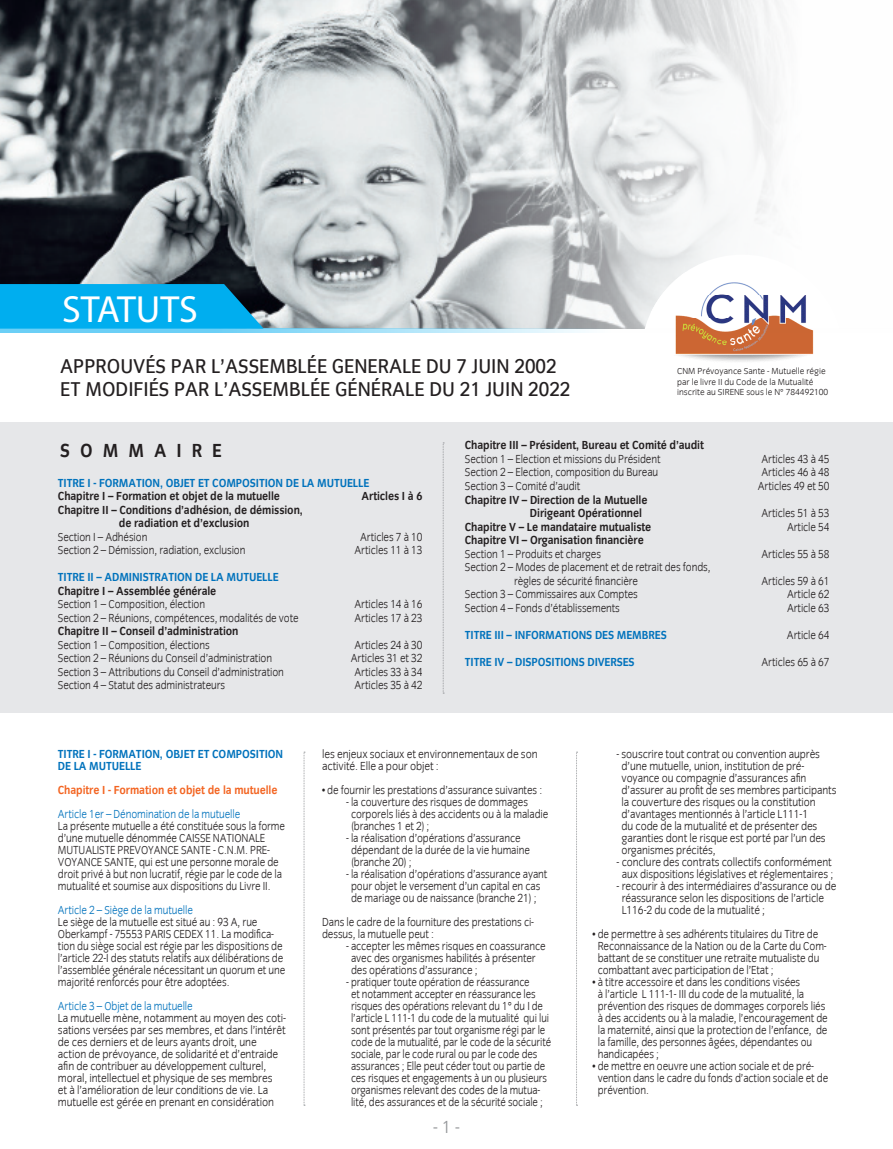
<style>
.page{position:relative;width:893px;height:1149px;background:#fff}
.page>*{position:absolute;margin:0;border:0;box-sizing:border-box;transform-origin:0 0}
.t1{font:37.95px "Myriad Pro";letter-spacing:-.005em;color:#fff}
.t2{font:20.55px "Congress Sans Std";color:#231f20;scale:.95 1}
.t3{font:700 19.5px "Congress Sans Std";letter-spacing:.57em;color:#231f20;scale:.9 1}
.t4{font:18px "Congress Sans Light Std";color:#939598}
.t5{font:12px/12px "Congress Sans Light Std";letter-spacing:-.01em;color:#231f20;scale:.9 1}
.t6{font:12px/12px "Congress Sans Light Std";letter-spacing:-.01em;color:#231f20;scale:.93 1}
.t7{font:700 12px/13.5px "Congress Sans Std";letter-spacing:-.01em;color:#231f20;scale:.9 1}
.t8{font:12px/12px "Congress Sans Light Std";letter-spacing:-.01em;color:#231f20;text-align:center;scale:.92 1}
.t9{font:700 12px/12px "Congress Sans Std";letter-spacing:-.01em;color:#0072bc;scale:.9 1}
.t10{font:12px "Congress Sans Light Std";letter-spacing:-.01em;color:#0072bc;scale:.9 1}
.t11{font:700 12px "Congress Sans Std";letter-spacing:-.01em;color:#f36421;scale:.9 1}
.t12{font:9px/10.8px "Congress Sans Light Std";color:#231f20}
</style>
<div class="page">
<img style="left:0;top:0;width:783px;height:328px">
<div style="left:641px;top:254px;width:203px;height:203px;background:#fff;border-radius:50%"></div>
<img style="left:661px;top:272px;width:99px;height:23px">
<img style="left:651px;top:295px;width:163px;height:67px">
<div style="left:0;top:422px;width:893px;height:290px;background:#e6e7e9"></div>
<svg style="left:0;top:328px;width:814px;height:5px;background:#a3ccd9"></svg>
<svg style="left:0;top:284px;width:264px;height:44px;background:#02a3e0"></svg>
<svg style="left:304px;top:751px;width:1px;height:354px"></svg>
<svg style="left:576px;top:751px;width:2px;height:354px"></svg>
<svg style="left:443px;top:442px;width:1px;height:251px"></svg>
<p class="t1" style="left:62px;top:285px;width:137px">STATUTS</p>
<p class="t2" style="left:60px;top:355px;width:524px">APPROUVÉS PAR L’ASSEMBLÉE GENERALE DU 7 JUIN 2002</p>
<p class="t2" style="left:60px;top:378px;width:539px">ET MODIFIÉS PAR L’ASSEMBLÉE GÉNÉRALE DU 21 JUIN 2022</p>
<p class="t12" style="left:677px;top:365px;width:153px">CNM Prévoyance Sante - Mutuelle régie par le livre II du Code de la Mutualité inscrite au SIRENE sous le N° 784492100</p>
<p class="t3" style="left:60px;top:439px;width:181px">SOMMAIRE</p>
<p class="t9" style="left:58px;top:476px;width:347px">TITRE I - FORMATION, OBJET ET COMPOSITION DE LA MUTUELLE</p>
<p class="t7" style="left:58px;top:489px;width:248px">Chapitre I – Formation et objet de la mutuelle</p>
<p class="t7" style="left:361px;top:489px;width:69px">Articles I à 6</p>
<p class="t7" style="left:119px;top:503px;width:206px;text-indent:-61px">Chapitre II – Conditions d’adhésion, de démission, de radiation et d’exclusion</p>
<p class="t5" style="left:58px;top:530px;width:101px">Section I – Adhésion</p>
<p class="t5" style="left:360px;top:530px;width:71px">Articles 7 à 10</p>
<p class="t5" style="left:58px;top:544px;width:210px">Section 2 – Démission, radiation, exclusion</p>
<p class="t5" style="left:355px;top:544px;width:77px">Articles 11 à 13</p>
<p class="t9" style="left:58px;top:571px;width:247px">TITRE II – ADMINISTRATION DE LA MUTUELLE</p>
<p class="t7" style="left:58px;top:584px;width:178px">Chapitre I – Assemblée générale</p>
<p class="t5" style="left:58px;top:598px;width:165px">Section 1 – Composition, élection</p>
<p class="t5" style="left:355px;top:598px;width:77px">Articles 14 à 16</p>
<p class="t5" style="left:58px;top:611px;width:269px">Section 2 – Réunions, compétences, modalités de vote</p>
<p class="t5" style="left:355px;top:611px;width:77px">Articles 17 à 23</p>
<p class="t7" style="left:58px;top:624px;width:202px">Chapitre II – Conseil d’administration</p>
<p class="t5" style="left:58px;top:638px;width:170px">Section 1 – Composition, élections</p>
<p class="t5" style="left:355px;top:638px;width:77px">Articles 24 à 30</p>
<p class="t5" style="left:58px;top:652px;width:239px">Section 2 – Réunions du Conseil d’administration</p>
<p class="t5" style="left:351px;top:652px;width:81px">Articles 31 et 32</p>
<p class="t5" style="left:58px;top:665px;width:253px">Section 3 – Attributions du Conseil d’administration</p>
<p class="t5" style="left:355px;top:665px;width:77px">Articles 33 à 34</p>
<p class="t5" style="left:58px;top:679px;width:187px">Section 4 – Statut des administrateurs</p>
<p class="t5" style="left:355px;top:679px;width:77px">Articles 35 à 42</p>
<p class="t7" style="left:465px;top:438px;width:267px">Chapitre III – Président, Bureau et Comité d’audit</p>
<p class="t5" style="left:465px;top:453px;width:219px">Section 1 – Election et missions du Président</p>
<p class="t5" style="left:761px;top:453px;width:77px">Articles 43 à 45</p>
<p class="t5" style="left:465px;top:466px;width:216px">Section 2 – Election, composition du Bureau</p>
<p class="t5" style="left:761px;top:466px;width:77px">Articles 46 à 48</p>
<p class="t5" style="left:465px;top:480px;width:130px">Section 3 – Comité d’audit</p>
<p class="t5" style="left:758px;top:480px;width:81px">Articles 49 et 50</p>
<p class="t7" style="left:530px;top:492px;width:132px;text-indent:-65px">Chapitre IV – Direction de la Mutuelle<br>Dirigeant Opérationnel</p>
<p class="t5" style="left:761px;top:507px;width:77px">Articles 51 à 53</p>
<p class="t7" style="left:465px;top:519px;width:209px">Chapitre V – Le mandataire mutualiste</p>
<p class="t5" style="left:787px;top:520px;width:49px">Article 54</p>
<p class="t7" style="left:465px;top:533px;width:200px">Chapitre VI – Organisation financière</p>
<p class="t5" style="left:465px;top:547px;width:153px">Section 1 – Produits et charges</p>
<p class="t5" style="left:761px;top:547px;width:77px">Articles 55 à 58</p>
<p class="t5" style="left:514px;top:560px;width:220px;line-height:13.5px;text-indent:-49px">Section 2 – Modes de placement et de retrait des fonds, règles de sécurité financière</p>
<p class="t5" style="left:761px;top:574px;width:77px">Articles 59 à 61</p>
<p class="t5" style="left:465px;top:588px;width:194px">Section 3 – Commissaires aux Comptes</p>
<p class="t5" style="left:787px;top:588px;width:49px">Article 62</p>
<p class="t5" style="left:465px;top:601px;width:174px">Section 4 – Fonds d’établissements</p>
<p class="t5" style="left:787px;top:601px;width:49px">Article 63</p>
<p class="t9" style="left:465px;top:628px;width:226px">TITRE III – INFORMATIONS DES MEMBRES</p>
<p class="t5" style="left:787px;top:628px;width:49px">Article 64</p>
<p class="t9" style="left:465px;top:655px;width:190px">TITRE IV – DISPOSITIONS DIVERSES</p>
<p class="t5" style="left:761px;top:655px;width:77px">Articles 65 à 67</p>
<p class="t9" style="left:58px;top:748px;width:252px">TITRE I - FORMATION, OBJET ET COMPOSITION<br>DE LA MUTUELLE</p>
<p class="t11" style="left:58px;top:783px;width:245px">Chapitre I - Formation et objet de la mutuelle</p>
<p class="t10" style="left:58px;top:807px;width:204px">Article 1er – Dénomination de la mutuelle</p>
<p class="t5" style="left:58px;top:820px;width:254px">La présente mutuelle a été constituée sous la forme d’une mutuelle dénommée CAISSE NATIONALE MUTUALISTE PREVOYANCE SANTE - C.N.M. PRE-VOYANCE SANTE, qui est une personne morale de droit privé à but non lucratif, régie par le code de la mutualité et soumise aux dispositions du Livre II.</p>
<p class="t10" style="left:58px;top:903px;width:151px">Article 2 – Siège de la mutuelle</p>
<p class="t5" style="left:58px;top:916px;width:254px">Le siège de la mutuelle est situé au : 93 A, rue Oberkampf - 75553 PARIS CEDEX 11. La modifica&shy;tion du siège social est régie par les dispositions de l’article 22-I des statuts relatifs aux délibérations de l’assemblée générale nécessitant un quorum et une majorité renforcés pour être adoptées.</p>
<p class="t10" style="left:58px;top:999px;width:151px">Article 3 – Objet de la mutuelle</p>
<p class="t6" style="left:58px;top:1012px;width:247px">La mutuelle mène, notamment au moyen des coti&shy;sations versées par ses membres, et dans l’intérêt de ces derniers et de leurs ayants droit, une action de prévoyance, de solidarité et d’entraide afin de contribuer au développement culturel, moral, intellectuel et physique de ses membres<br>et à l’amélioration de leur conditions de vie. La mutuelle est gérée en prenant en considération</p>
<p class="t6" style="left:322px;top:748px;width:233px">les enjeux sociaux et environnementaux de son activité. Elle a pour objet :</p>
<p class="t5" style="left:322px;top:784px;width:246px">• de fournir les prestations d’assurance suivantes :</p>
<p class="t5" style="left:351px;top:796px;width:221px;text-indent:-5px">- la couverture des risques de dommages corporels liés à des accidents ou à la maladie (branches 1 et 2) ;</p>
<p class="t5" style="left:351px;top:832px;width:200px;text-indent:-5px">- la réalisation d’opérations d’assurance dépendant de la durée de la vie humaine (branche 20) ;</p>
<p class="t5" style="left:346px;top:868px;width:225px;text-align:center">- la réalisation d’opérations d’assurance ayant pour objet le versement d’un capital en cas de mariage ou de naissance (branche 21) ;</p>
<p class="t5" style="left:322px;top:916px;width:237px">Dans le cadre de la fourniture des prestations ci&shy;dessus, la mutuelle peut :</p>
<p class="t5" style="left:351px;top:940px;width:218px;text-indent:-5px">- accepter les mêmes risques en coassurance avec des organismes habilités à présenter des opérations d’assurance ;</p>
<p class="t5" style="left:351px;top:976px;width:224px;text-indent:-5px">- pratiquer toute opération de réassurance<br>et notamment accepter en réassurance les risques des opérations relevant du 1° du I de l’article L 111-1 du code de la mutualité qui lui sont présentés par tout organisme régi par le code de la mutualité, par le code de la sécurité sociale, par le code rural ou par le code des assurances ; Elle peut céder tout ou partie de ces risques et engagements à un ou plusieurs organismes relevant des codes de la mutua&shy;lité, des assurances et de la sécurité sociale ;</p>
<p class="t4" style="left:433px;top:1116px;width:28px">- 1 -</p>
<p class="t5" style="left:622px;top:748px;width:240px;text-indent:-5px">- souscrire tout contrat ou convention auprès d’une mutuelle, union, institution de pré&shy;voyance ou compagnie d’assurances afin d’assurer au profit de ses membres participants la couverture des risques ou la constitution d’avantages mentionnés à l’article L111-1<br>du code de la mutualité et de présenter des garanties dont le risque est porté par l’un des organismes précités,</p>
<p class="t8" style="left:617px;top:856px;width:237px">- conclure des contrats collectifs conformément aux dispositions législatives et réglementaires ;</p>
<p class="t8" style="left:622px;top:880px;width:235px;text-align:left;text-indent:-5px">- recourir à des intermédiaires d’assurance ou de réassurance selon les dispositions de l’article<br>L116-2 du code de la mutualité ;</p>
<p class="t5" style="left:598px;top:928px;width:256px;text-indent:-5px">• de permettre à ses adhérents titulaires du Titre de Reconnaissance de la Nation ou de la Carte du Com&shy;battant de se constituer une retraite mutualiste du combattant avec participation de l’Etat ;</p>
<p class="t5" style="left:598px;top:976px;width:257px;text-indent:-5px">• à titre accessoire et dans les conditions visées<br>à l’article L 111-1- III du code de la mutualité, la prévention des risques de dommages corporels liés à des accidents ou à la maladie, l’encouragement de la maternité, ainsi que la protection de l’enfance, de la famille, des personnes âgées, dépendantes ou handicapées ;</p>
<p class="t5" style="left:598px;top:1060px;width:258px;text-indent:-5px">• de mettre en oeuvre une action sociale et de pré&shy;vention dans le cadre du fonds d’action sociale et de prévention.</p>
</div>
